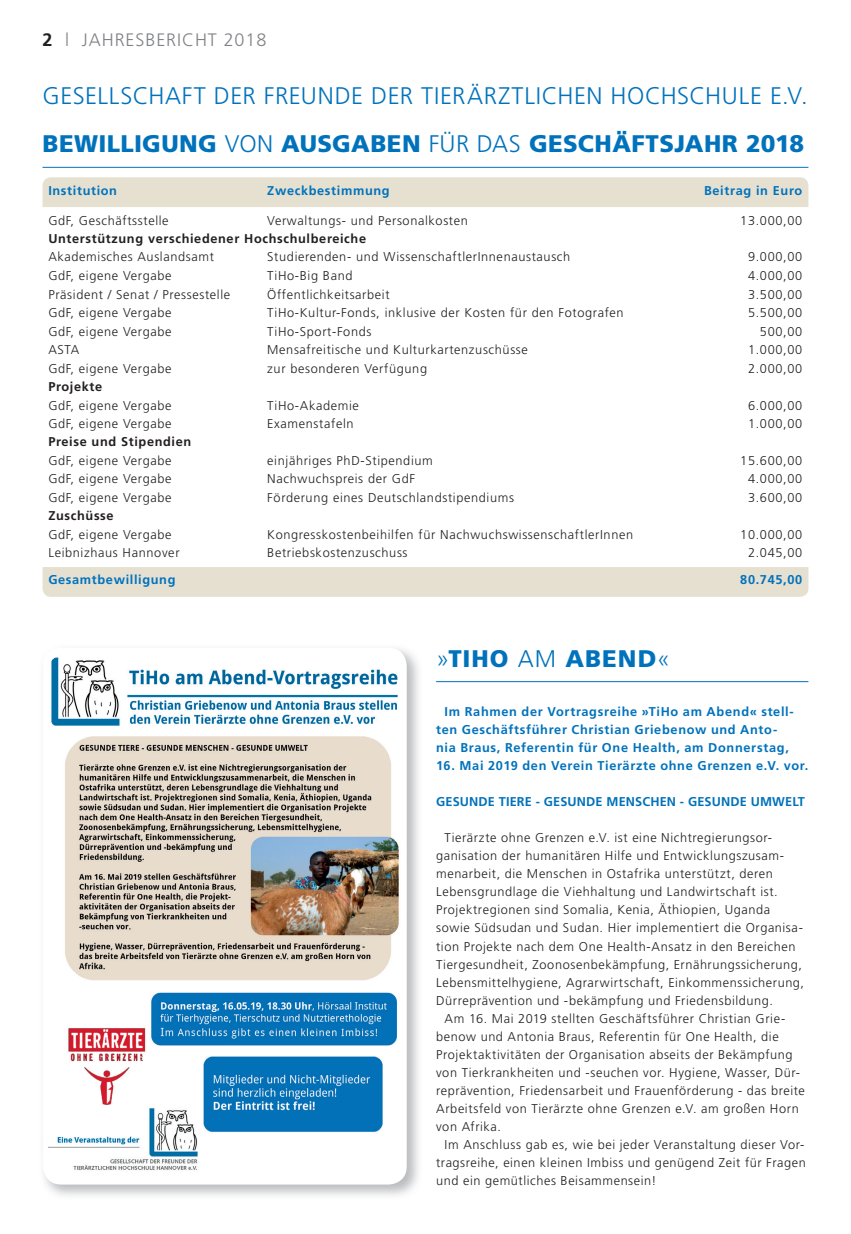
<style>
.page{position:relative;width:851px;height:1234px;background:#fff}
.page>*{position:absolute;margin:0;border:0;box-sizing:border-box;transform-origin:0 0}
.t1{font:300 24px "Frutiger";letter-spacing:.025em;color:#0072bc}
.t2{font:900 24px "Frutiger";letter-spacing:.02em;color:#0072bc}
.t3{font:900 24px "Frutiger";letter-spacing:.045em;color:#0072bc}
.t4{font:300 18px "Frutiger";letter-spacing:.05em;color:#808285}
.t5{font:300 12.75px/18px "Frutiger";letter-spacing:.05em;color:#231f20}
.t6{font:700 12.75px/18px "Frutiger";letter-spacing:.05em;color:#0072bc}
.t7{font:700 12.75px "Frutiger";letter-spacing:.05em;color:#231f20}
.t8{font:700 12.75px "Frutiger";letter-spacing:.01em;color:#0072bc}
.s1{font-weight:700;color:#231f20}
.s2{font-weight:300}
</style>
<div class="page">
<div style="left:43px;top:567px;width:765px;height:29px;background:#e6e0d1"></div>
<div style="left:43px;top:177px;width:765px;height:30px;background:#e6e0d1"></div>
<hr style="left:43px;top:167px;width:765px;height:1px;background:#0072bc">
<hr style="left:436px;top:681px;width:372px;height:1px;background:#0072bc">
<img style="left:43px;top:648px;width:376px;height:548px">
<div style="left:43px;top:647px;width:363px;height:537px;background:#fff;border-radius:18px"></div>
<img style="left:48px;top:657px;width:351px;height:513px">
<h2 class="t4" style="left:43px;top:30px;width:222px"><span class="s1">2</span> l JAHRESBERICHT 2018</h2>
<h1 class="t1" style="left:43px;top:82px;width:766px">GESELLSCHAFT DER FREUNDE DER TIERÄRZTLICHEN HOCHSCHULE E.V.</h1>
<h1 class="t2" style="left:43px;top:129px;width:763px">BEWILLIGUNG <span class="s2">VON</span> AUSGABEN <span class="s2">FÜR DAS</span> GESCHÄFTSJAHR 2018</h1>
<p class="t6" style="left:48px;top:181px;width:70px">Institution</p>
<p class="t6" style="left:267px;top:181px;width:124px">Zweckbestimmung</p>
<p class="t6" style="left:704px;top:181px;width:99px">Beitrag in Euro</p>
<p class="t5" style="left:48px;top:211px;width:122px">GdF, Geschäftsstelle</p>
<p class="t5" style="left:267px;top:211px;width:202px">Verwaltungs- und Personalkosten</p>
<p class="t5" style="left:740px;top:211px;width:63px">13.000,00</p>
<p class="t7" style="left:48px;top:231px;width:319px">Unterstützung verschiedener Hochschulbereiche</p>
<p class="t5" style="left:48px;top:248px;width:167px">Akademisches Auslandsamt</p>
<p class="t5" style="left:267px;top:248px;width:304px">Studierenden- und WissenschaftlerInnenaustausch</p>
<p class="t5" style="left:748px;top:248px;width:56px">9.000,00</p>
<p class="t5" style="left:48px;top:266px;width:125px">GdF, eigene Vergabe</p>
<p class="t5" style="left:267px;top:266px;width:87px">TiHo-Big Band</p>
<p class="t5" style="left:748px;top:266px;width:56px">4.000,00</p>
<p class="t5" style="left:48px;top:285px;width:183px">Präsident / Senat / Pressestelle</p>
<p class="t5" style="left:267px;top:285px;width:124px">Öffentlichkeitsarbeit</p>
<p class="t5" style="left:748px;top:285px;width:56px">3.500,00</p>
<p class="t5" style="left:48px;top:303px;width:125px">GdF, eigene Vergabe</p>
<p class="t5" style="left:267px;top:303px;width:358px">TiHo-Kultur-Fonds, inklusive der Kosten für den Fotografen</p>
<p class="t5" style="left:748px;top:303px;width:56px">5.500,00</p>
<p class="t5" style="left:48px;top:322px;width:125px">GdF, eigene Vergabe</p>
<p class="t5" style="left:267px;top:322px;width:106px">TiHo-Sport-Fonds</p>
<p class="t5" style="left:759px;top:322px;width:44px">500,00</p>
<p class="t5" style="left:48px;top:340px;width:32px">ASTA</p>
<p class="t5" style="left:267px;top:340px;width:262px">Mensafreitische und Kulturkartenzuschüsse</p>
<p class="t5" style="left:748px;top:340px;width:56px">1.000,00</p>
<p class="t5" style="left:48px;top:359px;width:125px">GdF, eigene Vergabe</p>
<p class="t5" style="left:267px;top:359px;width:161px">zur besonderen Verfügung</p>
<p class="t5" style="left:748px;top:359px;width:56px">2.000,00</p>
<p class="t7" style="left:48px;top:379px;width:55px">Projekte</p>
<p class="t5" style="left:48px;top:396px;width:125px">GdF, eigene Vergabe</p>
<p class="t5" style="left:267px;top:396px;width:93px">TiHo-Akademie</p>
<p class="t5" style="left:748px;top:396px;width:56px">6.000,00</p>
<p class="t5" style="left:48px;top:414px;width:125px">GdF, eigene Vergabe</p>
<p class="t5" style="left:267px;top:414px;width:88px">Examenstafeln</p>
<p class="t5" style="left:748px;top:414px;width:56px">1.000,00</p>
<p class="t7" style="left:48px;top:434px;width:144px">Preise und Stipendien</p>
<p class="t5" style="left:48px;top:451px;width:125px">GdF, eigene Vergabe</p>
<p class="t5" style="left:267px;top:451px;width:167px">einjähriges PhD-Stipendium</p>
<p class="t5" style="left:740px;top:451px;width:63px">15.600,00</p>
<p class="t5" style="left:48px;top:470px;width:125px">GdF, eigene Vergabe</p>
<p class="t5" style="left:267px;top:470px;width:149px">Nachwuchspreis der GdF</p>
<p class="t5" style="left:748px;top:470px;width:56px">4.000,00</p>
<p class="t5" style="left:48px;top:488px;width:125px">GdF, eigene Vergabe</p>
<p class="t5" style="left:267px;top:488px;width:248px">Förderung eines Deutschlandstipendiums</p>
<p class="t5" style="left:748px;top:488px;width:56px">3.600,00</p>
<p class="t7" style="left:48px;top:508px;width:67px">Zuschüsse</p>
<p class="t5" style="left:48px;top:525px;width:125px">GdF, eigene Vergabe</p>
<p class="t5" style="left:267px;top:525px;width:367px">Kongresskostenbeihilfen für NachwuchswissenschaftlerInnen</p>
<p class="t5" style="left:740px;top:525px;width:63px">10.000,00</p>
<p class="t5" style="left:48px;top:544px;width:133px">Leibnizhaus Hannover</p>
<p class="t5" style="left:267px;top:544px;width:142px">Betriebskostenzuschuss</p>
<p class="t5" style="left:748px;top:544px;width:56px">2.045,00</p>
<p class="t6" style="left:48px;top:570px;width:129px">Gesamtbewilligung</p>
<p class="t6" style="left:740px;top:570px;width:63px">80.745,00</p>
<h1 class="t3" style="left:436px;top:643px;width:231px"><span class="s2">»</span>TIHO <span class="s2">AM</span> ABEND <span class="s2">«</span></h1>
<p class="t6" style="left:436px;top:702px;width:359px;text-indent:9px">Im Rahmen der Vortragsreihe »TiHo am Abend« stell&shy;ten Geschäftsführer Christian Griebenow und Anto&shy;nia Braus, Referentin für One Health, am Donnerstag,</p>
<p class="t6" style="left:436px;top:756px;width:374px">16. Mai 2019 den Verein Tierärzte ohne Grenzen e.V. vor.</p>
<p class="t8" style="left:436px;top:794px;width:370px">GESUNDE TIERE - GESUNDE MENSCHEN - GESUNDE UMWELT</p>
<p class="t5" style="left:436px;top:828px;width:369px;text-indent:9px">Tierärzte ohne Grenzen e.V. ist eine Nichtregierungsor&shy;ganisation der humanitären Hilfe und Entwicklungszusam&shy;menarbeit, die Menschen in Ostafrika unterstützt, deren Lebensgrundlage die Viehhaltung und Landwirtschaft ist.<br>Projektregionen sind Somalia, Kenia, Äthiopien, Uganda sowie Südsudan und Sudan. Hier implementiert die Organisa&shy;tion Projekte nach dem One Health-Ansatz in den Bereichen Tiergesundheit, Zoonosenbekämpfung, Ernährungssicherung, Lebensmittelhygiene, Agrarwirtschaft, Einkommenssicherung, Dürreprävention und -bekämpfung und Friedensbildung.</p>
<p class="t5" style="left:436px;top:1008px;width:370px;text-indent:9px">Am 16. Mai 2019 stellten Geschäftsführer Christian Grie&shy;benow und Antonia Braus, Referentin für One Health, die Projektaktivitäten der Organisation abseits der Bekämpfung von Tierkrankheiten und -seuchen vor. Hygiene, Wasser, Dür&shy;reprävention, Friedensarbeit und Frauenförderung - das breite Arbeitsfeld von Tierärzte ohne Grenzen e.V. am großen Horn von Afrika.</p>
<p class="t5" style="left:436px;top:1134px;width:371px;text-align:justify;text-indent:9px">Im Anschluss gab es, wie bei jeder Veranstaltung dieser Vor&shy;tragsreihe, einen kleinen Imbiss und genügend Zeit für Fragen und ein gemütliches Beisammensein!</p>
</div>
